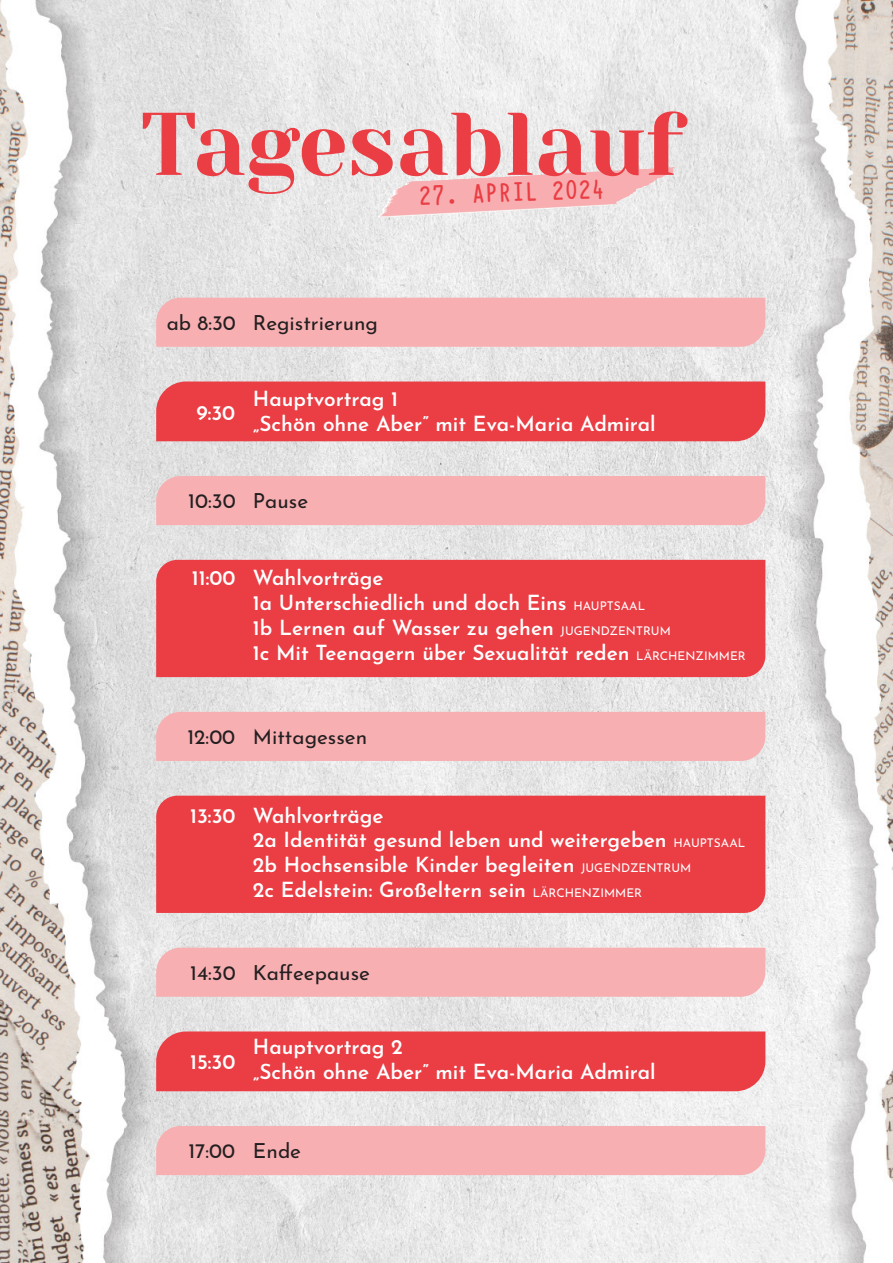
<style>
.page{position:relative;width:893px;height:1263px;background:#fff}
.page>*{position:absolute;margin:0;border:0;box-sizing:border-box;transform-origin:0 0}
.t1{font:88.8px "Yeseva One";color:#ea3d44}
.t2{font:700 29.55px "Typewriter Condensed";color:#ea3d44}
.Ablauf_Medium{font:600 20.85px "Josefin Sans";color:#fff}
.Ablauf_Light{font:20.85px "Josefin Sans";color:#231f20}
.s1{font-weight:400;font-size:12px}
</style>
<div class="page">
<img style="left:0;top:0;width:893px;height:1263px">
<div style="left:156px;top:298px;width:609px;height:49px;background:#f8afb2"></div>
<div style="left:156px;top:476px;width:609px;height:49px;background:#f8afb2"></div>
<div style="left:156px;top:560px;width:609px;height:117px;background:#ea3d44"></div>
<div style="left:156px;top:712px;width:609px;height:49px;background:#f8afb2"></div>
<div style="left:156px;top:796px;width:609px;height:117px;background:#ea3d44"></div>
<div style="left:156px;top:948px;width:609px;height:49px;background:#f8afb2"></div>
<div style="left:156px;top:1126px;width:609px;height:49px;background:#f8afb2"></div>
<div style="left:156px;top:381px;width:609px;height:60px;background:#ea3d44"></div>
<div style="left:156px;top:1031px;width:609px;height:60px;background:#ea3d44"></div>
<svg style="left:378px;top:167px;width:297px;height:51px;background:#f2c9ca"></svg>
<p class="t1" style="left:141px;top:79px;width:544px">Tagesablauf</p>
<p class="t2" style="left:418px;top:174px;width:188px;rotate:-2deg">27. APRIL 2024</p>
<p class="Ablauf_Light" style="left:167px;top:305px;width:71px">ab 8:30</p>
<p class="Ablauf_Light" style="left:253px;top:305px;width:127px">Registrierung</p>
<p class="Ablauf_Medium" style="left:196px;top:394px;width:40px">9:30</p>
<p class="Ablauf_Medium" style="left:253px;top:381px;width:147px">Hauptvortrag 1</p>
<p class="Ablauf_Medium" style="left:253px;top:406px;width:404px">„Schön ohne Aber” mit Eva-Maria Admiral</p>
<p class="Ablauf_Light" style="left:188px;top:484px;width:49px">10:30</p>
<p class="Ablauf_Light" style="left:253px;top:484px;width:57px">Pause</p>
<p class="Ablauf_Medium" style="left:192px;top:560px;width:45px">11:00</p>
<p class="Ablauf_Medium" style="left:253px;top:560px;width:132px">Wahlvorträge</p>
<p class="Ablauf_Medium" style="left:253px;top:585px;width:394px">1a Unterschiedlich und doch Eins <span class="s1">HAUPTSAAL</span></p>
<p class="Ablauf_Medium" style="left:253px;top:610px;width:419px">1b Lernen auf Wasser zu gehen <span class="s1">JUGENDZENTRUM</span></p>
<p class="Ablauf_Medium" style="left:253px;top:635px;width:494px">1c Mit Teenagern über Sexualität reden <span class="s1">LÄRCHENZIMMER</span></p>
<p class="Ablauf_Light" style="left:187px;top:720px;width:49px">12:00</p>
<p class="Ablauf_Light" style="left:253px;top:719px;width:116px">Mittagessen</p>
<p class="Ablauf_Medium" style="left:190px;top:797px;width:47px">13:30</p>
<p class="Ablauf_Medium" style="left:253px;top:797px;width:132px">Wahlvorträge</p>
<p class="Ablauf_Medium" style="left:253px;top:822px;width:494px">2a Identität gesund leben und weitergeben <span class="s1">HAUPTSAAL</span></p>
<p class="Ablauf_Medium" style="left:253px;top:847px;width:440px">2b Hochsensible Kinder begleiten <span class="s1">JUGENDZENTRUM</span></p>
<p class="Ablauf_Medium" style="left:253px;top:872px;width:391px">2c Edelstein: Großeltern sein <span class="s1">LÄRCHENZIMMER</span></p>
<p class="Ablauf_Light" style="left:190px;top:955px;width:47px">14:30</p>
<p class="Ablauf_Light" style="left:253px;top:955px;width:119px">Kaffeepause</p>
<p class="Ablauf_Medium" style="left:190px;top:1044px;width:47px">15:30</p>
<p class="Ablauf_Medium" style="left:253px;top:1029px;width:151px">Hauptvortrag 2</p>
<p class="Ablauf_Medium" style="left:253px;top:1054px;width:404px">„Schön ohne Aber” mit Eva-Maria Admiral</p>
<p class="Ablauf_Light" style="left:188px;top:1134px;width:48px">17:00</p>
<p class="Ablauf_Light" style="left:253px;top:1133px;width:50px">Ende</p>
</div>
